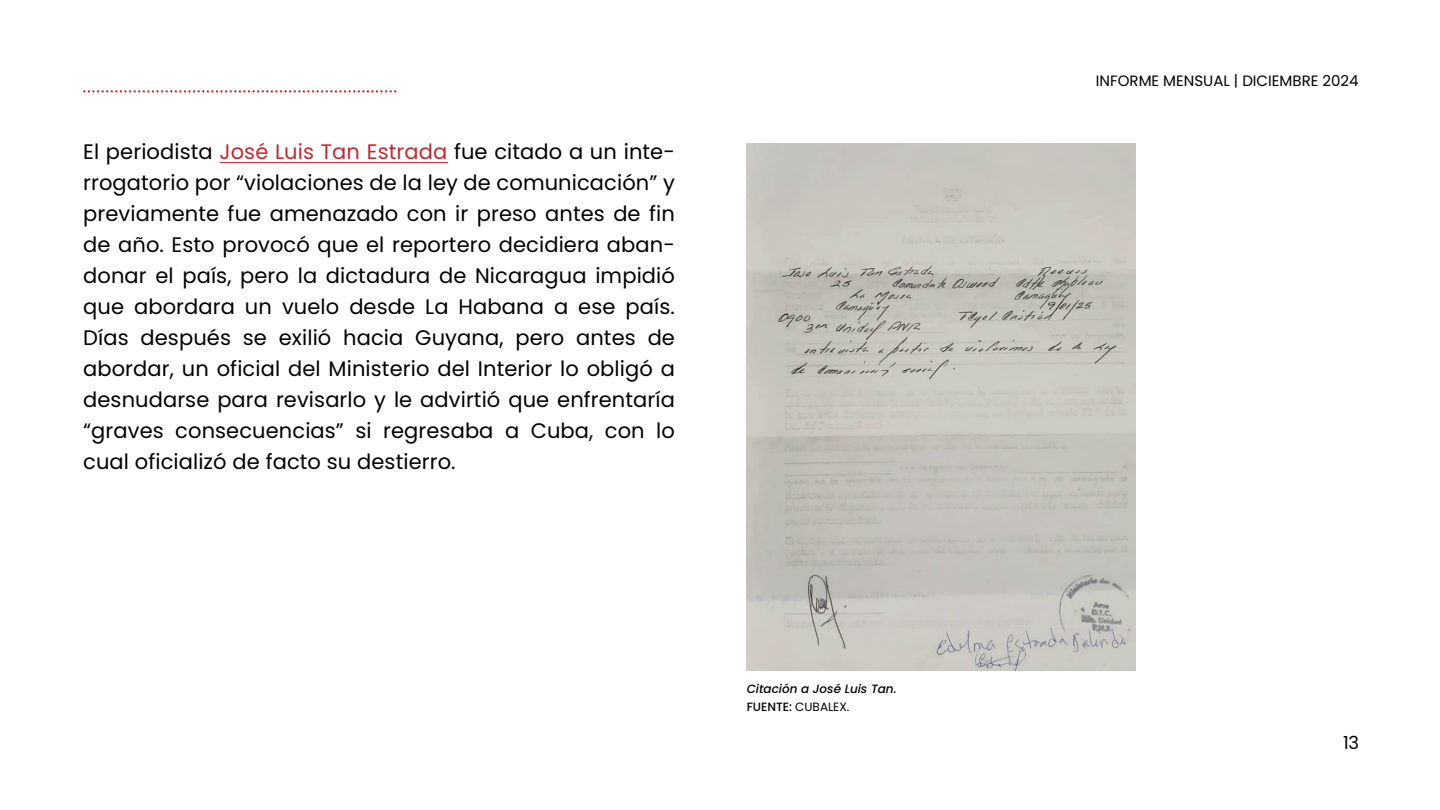
<style>
.page{position:relative;width:1440px;height:810px;background:#fff}
.page>*{position:absolute;margin:0;border:0;box-sizing:border-box;transform-origin:0 0}
.t1{font:21px/31px "Poppins";letter-spacing:.005em;color:#000002;text-align:justify}
.t2{font:18px "Poppins";color:#000002}
.t3{font:15px "Poppins";color:#000002}
.t4{font:italic 500 12px/18px "Poppins";color:#000002}
.s1{color:#c32930}
.s2{font-style:normal}
.s3{font-weight:400;font-style:normal}
</style>
<div class="page">
<svg style="left:83px;top:90px;width:313px;height:3px"></svg>
<img style="left:747px;top:143px;width:388px;height:528px">
<hr style="left:220px;top:162px;width:228px;height:1px;background:#c32930">
<p class="t1" style="left:83px;top:136px;width:593px">El periodista <span class="s1">José Luis Tan Estrada</span> fue citado a un inte&shy;rrogatorio por “violaciones de la ley de comunicación” y previamente fue amenazado con ir preso antes de fin de año. Esto provocó que el reportero decidiera aban&shy;donar el país, pero la dictadura de Nicaragua impidió que abordara un vuelo desde La Habana a ese país.<br>Días después se exilió hacia Guyana, pero antes de abordar, un oficial del Ministerio del Interior lo obligó a desnudarse para revisarlo y le advirtió que enfrentaría “graves consecuencias” si regresaba a Cuba, con lo cual oficializó de facto su destierro.</p>
<p class="t4" style="left:747px;top:680px;width:151px">Citación a José Luis Tan.<br><span class="s2">FUENTE:</span> <span class="s3">CUBALEX.</span></p>
<p class="t3" style="left:1096px;top:72px;width:264px">INFORME MENSUAL | DICIEMBRE 2024</p>
<p class="t2" style="left:1343px;top:732px;width:17px">13</p>
</div>
